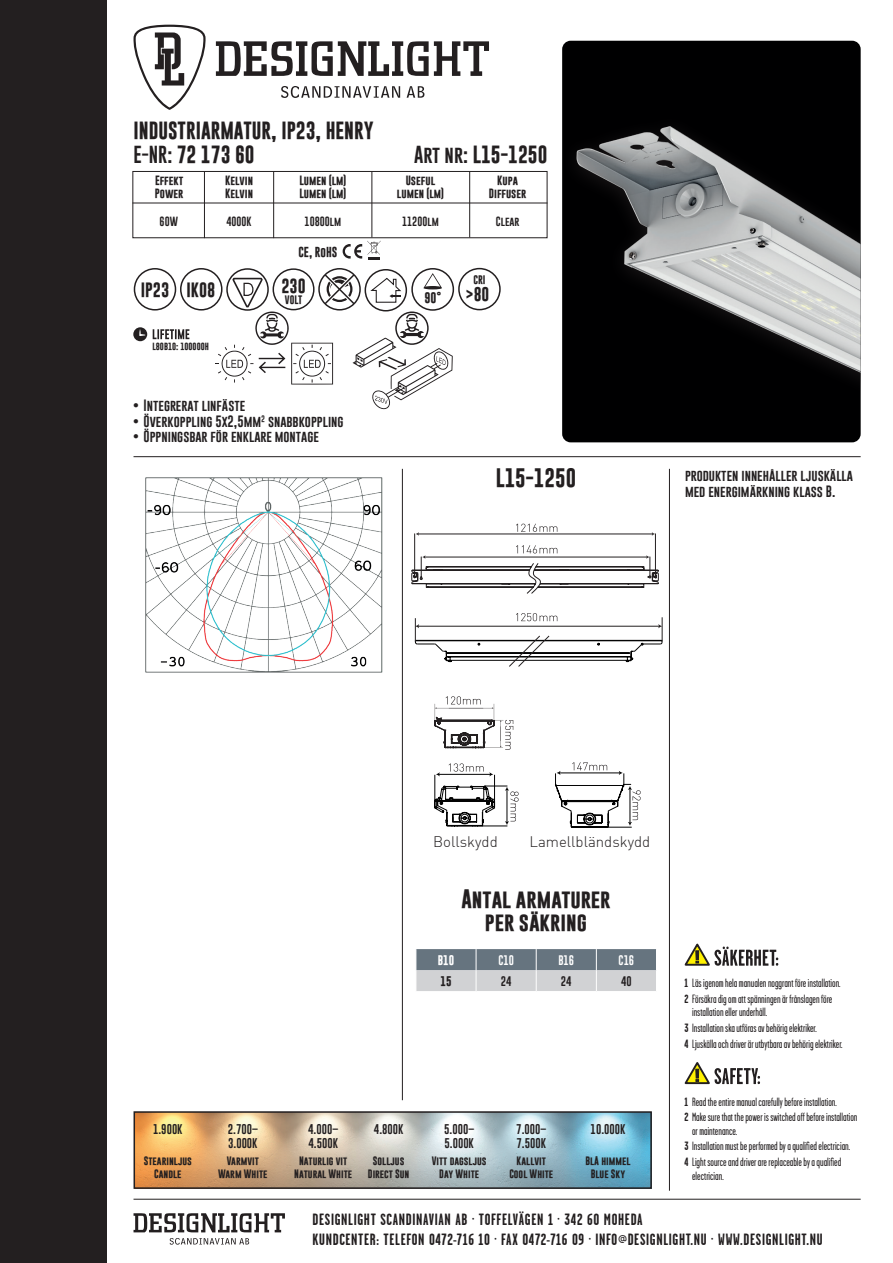
<style>
.page{position:relative;width:893px;height:1263px;background:#fff}
.page>*{position:absolute;margin:0;border:0;box-sizing:border-box;transform-origin:0 0}
.t1{font:700 19.35px/23.2px "Gobold";color:#231f20;text-align:center}
.t2{font:700 18px/24.6px "Gobold";color:#231f20}
.t3{font:700 16.35px/19.6px "Garage Gothic";letter-spacing:.04em;color:#231f20}
.t4{font:15px "DIN Light Alternate";color:#231f20}
.t5{font:700 15px "Gobold";color:#231f20}
.t6{font:700 14.85px "Gobold";color:#231f20}
.t7{font:700 14.4px "Gobold";color:#231f20}
.t8{font:12px/15.6px "Garage Gothic";color:#231f20}
.t9{font:12px/15.6px "Gobold";color:#231f20}
.t10{font:700 11.1px "Gobold";color:#231f20}
.t11{font:700 10.5px "Gobold";color:#231f20}
.t12{font:10.35px/13.2px "Gobold";color:#231f20}
.t13{font:10.2px "Gobold";color:#fff}
.t14{font:10.2px "Gobold";color:#231f20}
.t15{font:700 10.2px "Gobold";color:#fff}
.t16{font:700 10.2px "Gobold";color:#231f20}
.t17{font:700 9.75px/12.6px "Gobold";color:#231f20}
.t18{font:9.75px "Gobold";color:#231f20}
.t19{font:700 9px "Gobold";color:#231f20}
.t20{font:700 8.85px/13.2px "Gobold";color:#231f20;text-align:center}
.t21{font:700 7.5px "Gobold";color:#231f20}
.s1{font-weight:400}
.s2{font-weight:700}
</style>
<div class="page">
<div style="left:0;top:0;width:106px;height:1263px;background:#231f20"></div>
<hr style="left:134px;top:456px;width:727px;height:1px;background:#231f20">
<div style="left:562px;top:41px;width:299px;height:401px;background:#000001;border-radius:9px"></div>
<img style="left:562px;top:101px;width:299px;height:341px">
<svg style="left:216px;top:41px;width:273px;height:35px"></svg>
<svg style="left:281px;top:86px;width:119px;height:12px"></svg>
<svg style="left:407px;top:86px;width:17px;height:12px"></svg>
<svg style="left:134px;top:25px;width:72px;height:85px"></svg>
<hr style="left:669px;top:469px;width:1px;height:722px;background:#231f20">
<svg style="left:133px;top:327px;width:14px;height:14px"></svg>
<svg style="left:153px;top:329px;width:36px;height:10px"></svg>
<hr style="left:134px;top:1199px;width:727px;height:1px;background:#231f20">
<svg style="left:134px;top:1213px;width:151px;height:19px"></svg>
<svg style="left:170px;top:1238px;width:79px;height:6px"></svg>
<hr style="left:402px;top:469px;width:1px;height:631px;background:#231f20">
<img style="left:151px;top:1114px;width:481px;height:72px">
<svg style="left:137px;top:1114px;width:14px;height:72px"></svg>
<svg style="left:632px;top:1114px;width:17px;height:72px"></svg>
<div style="left:134px;top:1111px;width:518px;height:78px;border:2px solid #231f20"></div>
<svg style="left:684px;top:943px;width:94px;height:23px"></svg>
<svg style="left:684px;top:1062px;width:76px;height:23px"></svg>
<svg style="left:416px;top:949px;width:240px;height:42px;background:#9da5ab"></svg>
<div style="left:134px;top:268px;width:42px;height:43px;border:2px solid #231f20;border-radius:50%"></div>
<div style="left:180px;top:268px;width:43px;height:43px;border:2px solid #231f20;border-radius:50%"></div>
<div style="left:411px;top:268px;width:43px;height:43px;border:2px solid #231f20;border-radius:50%"></div>
<div style="left:458px;top:268px;width:43px;height:42px;border:2px solid #231f20;border-radius:50%"></div>
<svg style="left:216px;top:268px;width:237px;height:141px"></svg>
<div style="left:132px;top:171px;width:415px;height:67px;border:1px solid #231f20"></div>
<hr style="left:132px;top:203px;width:415px;height:1px;background:#231f20">
<hr style="left:204px;top:172px;width:1px;height:66px;background:#231f20">
<hr style="left:273px;top:172px;width:1px;height:66px;background:#231f20">
<hr style="left:469px;top:172px;width:1px;height:65px;background:#231f20">
<hr style="left:371px;top:172px;width:1px;height:65px;background:#231f20">
<hr style="left:418px;top:534px;width:235px;height:1px;background:#231f20">
<hr style="left:655px;top:534px;width:1px;height:42px;background:#231f20">
<hr style="left:414px;top:534px;width:1px;height:42px;background:#231f20">
<svg style="left:516px;top:524px;width:41px;height:8px"></svg>
<svg style="left:411px;top:545px;width:248px;height:49px"></svg>
<svg style="left:415px;top:613px;width:248px;height:54px"></svg>
<svg style="left:434px;top:696px;width:79px;height:54px"></svg>
<svg style="left:434px;top:763px;width:85px;height:64px"></svg>
<svg style="left:555px;top:762px;width:86px;height:66px"></svg>
<svg style="left:343px;top:241px;width:38px;height:19px"></svg>
<img style="left:145px;top:477px;width:238px;height:196px">
<h2 class="t2" style="left:134px;top:118px;width:242px">INDUSTRIARMATUR, IP23, HENRY<br><span class="s1">E-NR:</span> 72 173 60</h2>
<h2 class="t2" style="left:414px;top:142px;width:135px"><span class="s1">Art nr:</span> L15-1250</h2>
<p class="t17" style="left:155px;top:174px;width:30px">Effekt<br>Power</p>
<p class="t18" style="left:160px;top:215px;width:20px">60W</p>
<p class="t17" style="left:225px;top:174px;width:30px">Kelvin<br>Kelvin</p>
<p class="t18" style="left:226px;top:215px;width:27px">4000K</p>
<p class="t5" style="left:141px;top:280px;width:76px">IP23 IK08</p>
<p class="t21" style="left:152px;top:341px;width:58px">L80B10: 100000H</p>
<p class="t17" style="left:299px;top:174px;width:49px">Lumen (lm)<br>Lumen (lm)</p>
<p class="t17" style="left:397px;top:174px;width:49px;text-align:center">Useful lumen (lm)</p>
<p class="t18" style="left:305px;top:215px;width:38px">10800lm</p>
<p class="t18" style="left:402px;top:215px;width:38px">11200lm</p>
<p class="t11" style="left:298px;top:245px;width:40px">CE, RoHS</p>
<p class="t6" style="left:281px;top:276px;width:26px">230</p>
<p class="t20" style="left:285px;top:294px;width:19px">VOLT</p>
<p class="t10" style="left:424px;top:291px;width:19px">90°</p>
<p class="t9" style="left:133px;top:397px;width:114px">• Integrerat linfäste</p>
<p class="t9" style="left:133px;top:413px;width:212px">• Överkoppling 5x2,5mm² snabbkoppling</p>
<p class="t9" style="left:133px;top:429px;width:187px">• Öppningsbar för enklare montage</p>
<p class="t17" style="left:489px;top:174px;width:39px;text-align:center">Kupa<br>Diffuser</p>
<p class="t18" style="left:496px;top:215px;width:25px">Clear</p>
<p class="t19" style="left:473px;top:274px;width:14px">CRI</p>
<p class="t7" style="left:466px;top:285px;width:25px">&gt;80</p>
<h1 class="t1" style="left:496px;top:467px;width:82px">L15-1250</h1>
<p class="t9" style="left:685px;top:468px;width:170px">produkten innehåller ljuskälla med energimärkning klass B.</p>
<p class="t4" style="left:433px;top:833px;width:66px">Bollskydd</p>
<p class="t4" style="left:529px;top:833px;width:122px">Lamellbländskydd</p>
<h1 class="t1" style="left:461px;top:887px;width:151px">Antal armaturer per säkring</h1>
<p class="t15" style="left:438px;top:953px;width:18px">B10</p>
<p class="t13" style="left:498px;top:953px;width:17px">C10</p>
<p class="t13" style="left:558px;top:953px;width:17px">B16</p>
<p class="t13" style="left:619px;top:953px;width:17px">C16</p>
<p class="t16" style="left:440px;top:974px;width:13px">15</p>
<p class="t14" style="left:501px;top:974px;width:12px">24</p>
<p class="t14" style="left:561px;top:974px;width:12px">24</p>
<p class="t14" style="left:621px;top:974px;width:12px">40</p>
<p class="t12" style="left:153px;top:1123px;width:31px">1.900K</p>
<p class="t20" style="left:144px;top:1154px;width:50px">Stearinljus<br>Candle</p>
<p class="t12" style="left:228px;top:1123px;width:32px">2.700–<br>3.000K</p>
<p class="t20" style="left:218px;top:1154px;width:51px">Varmvit<br>Warm White</p>
<p class="t12" style="left:308px;top:1123px;width:32px">4.000–<br>4.500K</p>
<p class="t20" style="left:294px;top:1154px;width:59px">Naturlig vit<br>Natural White</p>
<p class="t12" style="left:374px;top:1123px;width:31px">4.800K</p>
<p class="t20" style="left:368px;top:1154px;width:43px">Solljus<br>Direct Sun</p>
<p class="t12" style="left:444px;top:1123px;width:32px">5.000–<br>5.000K</p>
<p class="t20" style="left:432px;top:1154px;width:56px">Vitt dagsljus<br>Day White</p>
<p class="t12" style="left:516px;top:1123px;width:32px">7.000–<br>7.500K</p>
<p class="t20" style="left:509px;top:1154px;width:45px">Kallvit<br>Cool White</p>
<p class="t12" style="left:591px;top:1123px;width:36px">10.000K</p>
<p class="t20" style="left:585px;top:1154px;width:47px">Blå himmel<br>Blue Sky</p>
<p class="t8" style="left:685px;top:975px;width:157px"><span class="s2">1</span> Läsigenomhelamanualennoggrant föreinstallation.<br><span class="s2">2</span> Försäkradigomattspänningenär frånslagenföre</p>
<p class="t8" style="left:685px;top:1004px;width:159px;text-indent:8px">installationellerunderhåll.<br><span class="s2">3</span> Installationskautförasavbehörigelektriker.<br><span class="s2">4</span> Ljuskällaochdriverärutbytbaraavbehörigelektriker.</p>
<p class="t8" style="left:685px;top:1094px;width:174px"><span class="s2">1</span> Readtheentiremanualcarefullybeforeinstallation.<br><span class="s2">2</span> Makesurethat thepower isswitchedoffbeforeinstallation</p>
<p class="t8" style="left:685px;top:1123px;width:167px;text-indent:8px">ormaintenance.<br><span class="s2">3</span> Installationmustbeperformedbyaqualifiedelectrician.<br><span class="s2">4</span> Lightsourceanddriverarereplaceablebyaqualified</p>
<p class="t8" style="left:692px;top:1168px;width:33px">electrician.</p>
<h3 class="t3" style="left:313px;top:1210px;width:511px">DESIGNLIGHT SCANDINAVIAN AB · TOFFELVÄGEN 1 · 342 60 MOHEDA<br>KUNDCENTER: TELEFON 0472-716 10 · FAX 0472-716 09 · INFO@DESIGNLIGHT.NU · WWW.DESIGNLIGHT.NU</h3>
</div>
